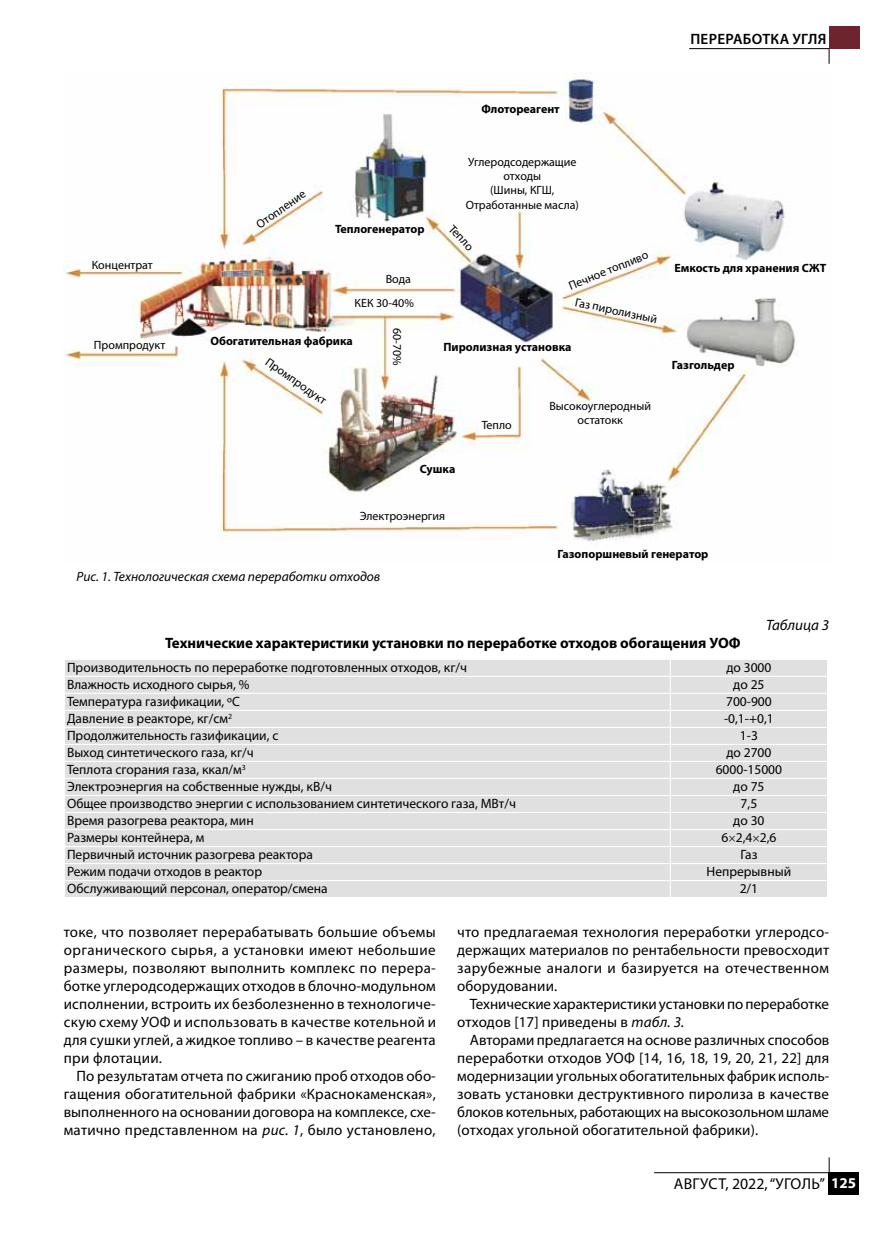
<style>
.page{position:relative;width:893px;height:1234px;background:#fff}
.page>*{position:absolute;margin:0;border:0;box-sizing:border-box;transform-origin:0 0}
.t1{font:15.75px "Myriad Pro";letter-spacing:.02em;color:#000}
.t2{font:15px/18px "Myriad Pro";letter-spacing:.01em;color:#000;text-align:justify}
.t3{font:700 15px "Myriad Pro";color:#000}
.t4{font:600 15px "Myriad Pro";letter-spacing:.02em;color:#000}
.t5{font:italic 15px "Myriad Pro";color:#000}
.t6{font:13.5px "Myriad Pro";color:#000}
.t7{font:italic 13.5px "Myriad Pro";color:#000}
.t8{font:12px/14.4px "Myriad Pro";color:#000;text-align:center}
.t9{font:700 12px "Myriad Pro";color:#000}
.s1{font-style:italic}
.s2{font-weight:700;font-size:15px;color:#fff}
</style>
<div class="page">
<img style="left:64px;top:72px;width:733px;height:472px">
<div style="left:829px;top:1171px;width:30px;height:23px;background:#000"></div>
<hr style="left:654px;top:1171px;width:175px;height:1px;background:#000">
<svg style="left:829px;top:1157px;width:1px;height:15px"></svg>
<hr style="left:689px;top:48px;width:140px;height:1px;background:#000">
<svg style="left:829px;top:49px;width:1px;height:15px"></svg>
<div style="left:829px;top:27px;width:31px;height:22px;background:#6e242d"></div>
<div style="left:65px;top:660px;width:762px;height:236px;background:#e0e0e0"></div>
<hr style="left:64px;top:675px;width:606px;height:1px;background:#fff">
<hr style="left:670px;top:675px;width:158px;height:1px;background:#fff">
<hr style="left:64px;top:692px;width:606px;height:1px;background:#fff">
<hr style="left:670px;top:692px;width:158px;height:1px;background:#fff">
<hr style="left:64px;top:709px;width:606px;height:1px;background:#fff">
<hr style="left:670px;top:709px;width:158px;height:1px;background:#fff">
<hr style="left:64px;top:726px;width:606px;height:1px;background:#fff">
<hr style="left:670px;top:726px;width:158px;height:1px;background:#fff">
<hr style="left:64px;top:743px;width:606px;height:1px;background:#fff">
<hr style="left:670px;top:743px;width:158px;height:1px;background:#fff">
<hr style="left:64px;top:760px;width:606px;height:1px;background:#fff">
<hr style="left:670px;top:760px;width:158px;height:1px;background:#fff">
<hr style="left:64px;top:777px;width:606px;height:1px;background:#fff">
<hr style="left:670px;top:777px;width:158px;height:1px;background:#fff">
<hr style="left:64px;top:794px;width:606px;height:1px;background:#fff">
<hr style="left:670px;top:794px;width:158px;height:1px;background:#fff">
<hr style="left:64px;top:811px;width:606px;height:1px;background:#fff">
<hr style="left:670px;top:811px;width:158px;height:1px;background:#fff">
<hr style="left:64px;top:828px;width:606px;height:1px;background:#fff">
<hr style="left:670px;top:828px;width:158px;height:1px;background:#fff">
<hr style="left:64px;top:845px;width:606px;height:1px;background:#fff">
<hr style="left:670px;top:845px;width:158px;height:1px;background:#fff">
<hr style="left:64px;top:862px;width:606px;height:1px;background:#fff">
<hr style="left:670px;top:862px;width:158px;height:1px;background:#fff">
<hr style="left:64px;top:879px;width:606px;height:1px;background:#fff">
<hr style="left:670px;top:879px;width:158px;height:1px;background:#fff">
<svg style="left:670px;top:660px;width:1px;height:236px"></svg>
<svg style="left:729px;top:835px;width:6px;height:6px"></svg>
<svg style="left:753px;top:835px;width:6px;height:6px"></svg>
<p class="t8" style="left:92px;top:257px;width:62px">Концентрат</p>
<p class="t8" style="left:94px;top:337px;width:73px">Промпродукт</p>
<p class="t4" style="left:690px;top:30px;width:137px">ПЕРЕРАБОТКА УГЛЯ</p>
<p class="t9" style="left:481px;top:101px;width:80px">Флотореагент</p>
<p class="t8" style="left:253px;top:219px;width:59px;rotate:-35deg">Отопление</p>
<p class="t9" style="left:335px;top:221px;width:91px">Теплогенератор</p>
<p class="t8" style="left:386px;top:271px;width:27px">Вода</p>
<p class="t8" style="left:355px;top:296px;width:61px">КЕК 30-40%</p>
<p class="t8" style="left:405px;top:327px;width:39px;rotate:90deg">60-70%</p>
<p class="t9" style="left:210px;top:333px;width:144px">Обогатительная фабрика</p>
<p class="t8" style="left:271px;top:354px;width:73px;rotate:35deg">Промпродукт</p>
<p class="t8" style="left:466px;top:154px;width:115px">Углеродсодержащие отходы<br>(Шины, КГШ,<br>Отработанные масла)</p>
<p class="t8" style="left:456px;top:222px;width:32px;rotate:46deg">Тепло</p>
<p class="t8" style="left:566px;top:279px;width:86px;rotate:-22deg">Печное топливо</p>
<p class="t8" style="left:577px;top:294px;width:85px;rotate:12deg">Газ пиролизный</p>
<p class="t9" style="left:443px;top:339px;width:130px">Пиролизная установка</p>
<p class="t8" style="left:482px;top:417px;width:32px">Тепло</p>
<p class="t8" style="left:549px;top:398px;width:103px">Высокоуглеродный остатокк</p>
<p class="t9" style="left:420px;top:461px;width:37px">Сушка</p>
<p class="t8" style="left:360px;top:508px;width:87px">Электроэнергия</p>
<p class="t9" style="left:674px;top:259px;width:153px">Емкость для хранения СЖТ</p>
<p class="t9" style="left:672px;top:357px;width:64px">Газгольдер</p>
<p class="t9" style="left:557px;top:546px;width:152px">Газопоршневый генератор</p>
<p class="t7" style="left:77px;top:568px;width:305px">Рис. 1. Технологическая схема переработки отходов</p>
<p class="t5" style="left:766px;top:616px;width:65px">Таблица 3</p>
<p class="t3" style="left:165px;top:633px;width:577px">Технические характеристики установки по переработке отходов обогащения УОФ</p>
<p class="t6" style="left:67px;top:659px;width:402px">Производительность по переработке подготовленных отходов, кг/ч</p>
<p class="t6" style="left:726px;top:659px;width:47px">до 3000</p>
<p class="t6" style="left:67px;top:676px;width:184px">Влажность исходного сырья, %</p>
<p class="t6" style="left:733px;top:676px;width:33px">до 25</p>
<p class="t6" style="left:67px;top:693px;width:174px">Температура газификации, ºС</p>
<p class="t6" style="left:726px;top:693px;width:47px">700-900</p>
<p class="t6" style="left:67px;top:710px;width:167px">Давление в реакторе, кг/см<sup>2</sup></p>
<p class="t6" style="left:724px;top:710px;width:51px">-0,1-+0,1</p>
<p class="t6" style="left:67px;top:727px;width:213px">Продолжительность газификации, с</p>
<p class="t6" style="left:740px;top:727px;width:19px">1-3</p>
<p class="t6" style="left:67px;top:744px;width:188px">Выход синтетического газа, кг/ч</p>
<p class="t6" style="left:726px;top:744px;width:47px">до 2700</p>
<p class="t6" style="left:67px;top:761px;width:180px">Теплота сгорания газа, ккал/м<sup>3</sup></p>
<p class="t6" style="left:716px;top:761px;width:68px">6000-15000</p>
<p class="t6" style="left:67px;top:778px;width:266px">Электроэнергия на собственные нужды, кВ/ч</p>
<p class="t6" style="left:733px;top:778px;width:33px">до 75</p>
<p class="t6" style="left:67px;top:795px;width:450px">Общее производство энергии с использованием синтетического газа, МВт/ч</p>
<p class="t6" style="left:741px;top:795px;width:18px">7,5</p>
<p class="t6" style="left:67px;top:812px;width:188px">Время разогрева реактора, мин</p>
<p class="t6" style="left:733px;top:812px;width:33px">до 30</p>
<p class="t6" style="left:67px;top:829px;width:139px">Размеры контейнера, м</p>
<p class="t6" style="left:721px;top:829px;width:57px">6 2,4 2,6</p>
<p class="t6" style="left:67px;top:846px;width:247px">Первичный источник разогрева реактора</p>
<p class="t6" style="left:740px;top:846px;width:19px">Газ</p>
<p class="t6" style="left:67px;top:863px;width:196px">Режим подачи отходов в реактор</p>
<p class="t6" style="left:707px;top:863px;width:86px">Непрерывный</p>
<p class="t6" style="left:67px;top:880px;width:262px">Обслуживающий персонал, оператор/смена</p>
<p class="t6" style="left:740px;top:880px;width:20px">2/1</p>
<p class="t2" style="left:64px;top:922px;width:374px">токе, что позволяет перерабатывать большие объемы органического сырья, а установки имеют небольшие размеры, позволяют выполнить комплекс по перера&shy;ботке углеродсодержащих отходов в блочно-модульном исполнении, встроить их безболезненно в технологиче&shy;скую схему УОФ и использовать в качестве котельной и для сушки углей, а жидкое топливо – в качестве реагента при флотации.</p>
<p class="t2" style="left:64px;top:1066px;width:374px;text-indent:13px">По результатам отчета по сжиганию проб отходов обо&shy;гащения обогатительной фабрики «Краснокаменская», выполненного на основании договора на комплексе, схе&shy;матично представленном на <span class="s1">рис. 1</span>, было установлено,</p>
<p class="t2" style="left:457px;top:922px;width:374px">что предлагаемая технология переработки углеродсо&shy;держащих материалов по рентабельности превосходит зарубежные аналоги и базируется на отечественном оборудовании.</p>
<p class="t2" style="left:457px;top:994px;width:373px;text-indent:13px">Технические характеристики установки по переработке отходов [17] приведены в <span class="s1">табл. 3.</span></p>
<p class="t2" style="left:457px;top:1030px;width:374px;text-indent:13px">Авторами предлагается на основе различных способов переработки отходов УОФ [14, 16, 18, 19, 20, 21, 22] для модернизации угольных обогатительных фабрик исполь&shy;зовать установки деструктивного пиролиза в качестве блоков котельных, работающих на высокозольном шламе (отходах угольной обогатительной фабрики).</p>
<p class="t1" style="left:674px;top:1173px;width:184px">АВГУСТ, 2022, “УГОЛЬ” <span class="s2">125</span></p>
</div>
